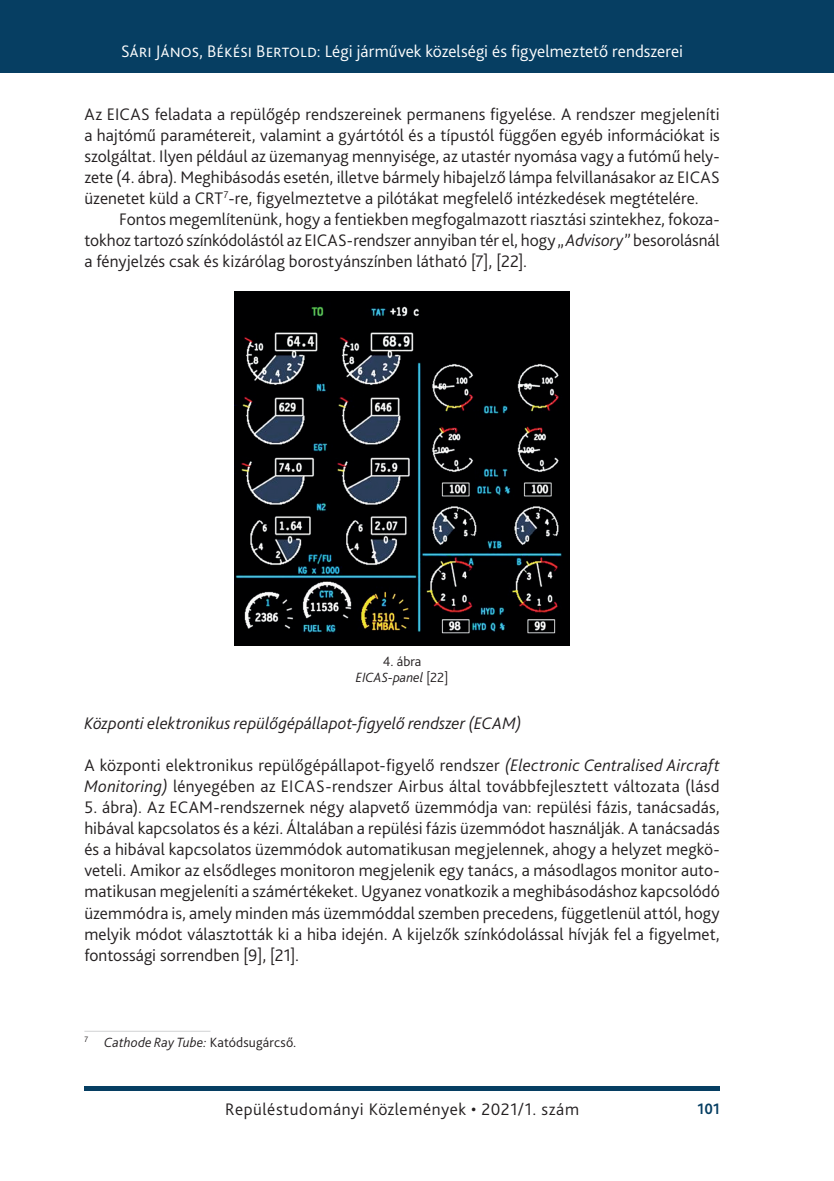
<style>
.page{position:relative;width:834px;height:1181px;background:#fff}
.page>*{position:absolute;margin:0;border:0;box-sizing:border-box;transform-origin:0 0}
._2__Body_1st_paragra{font:300 17.5px/21px "Bliss Pro";letter-spacing:.005em;color:#231f20;text-align:justify}
._1__Body{font:300 17.5px/21px "Bliss Pro";color:#231f20;text-align:justify}
.t1{font:300 17.5px "Bliss Pro";letter-spacing:.005em;color:#fff}
._2__Body_1st_paragra-2{font:italic 300 17.5px "Bliss Pro";letter-spacing:.005em;color:#231f20}
._2__Body_1st_paragra-3{font:300 17.5px "Bliss Pro";letter-spacing:.03em;color:#231f20}
.t2{font:700 15.75px "Bliss Pro";color:#063e62;scale:.95 1}
.Footnote_text{font:italic 300 14px "Bliss Pro";letter-spacing:.015em;color:#231f20}
.Ábra__képalárás{font:italic 300 14px "Bliss Pro";color:#231f20}
.Ábra_címe{font:300 14px "Bliss Pro";color:#231f20}
.s1{font-style:italic}
.s2{font-style:normal}
</style>
<div class="page">
<div style="left:0;top:0;width:833px;height:73px;background:#063e62"></div>
<div style="left:84px;top:1086px;width:635px;height:5px;background:#063e62"></div>
<img style="left:234px;top:291px;width:335px;height:354px">
<hr style="left:84px;top:1031px;width:126px;height:1px;background:#d1d2d4">
<p class="t1" style="left:121px;top:41px;width:563px">Sári János, Békési Bertold: Légi járművek közelségi és figyelmeztető rendszerei</p>
<p class="_2__Body_1st_paragra" style="left:84px;top:103px;width:637px">Az EICAS feladata a repülőgép rendszereinek permanens figyelése. A rendszer megjeleníti a hajtómű paramétereit, valamint a gyártótól és a típustól függően egyéb információkat is szolgáltat. Ilyen például az üzemanyag mennyisége, az utastér nyomása vagy a futómű hely&shy;zete (4. ábra). Meghibásodás esetén, illetve bármely hibajelző lámpa felvillanásakor az EICAS üzenetet küld a CRT<sup>7</sup>-re, figyelmeztetve a pilótákat megfelelő intézkedések megtételére.</p>
<p class="_1__Body" style="left:84px;top:208px;width:636px;text-indent:35px">Fontos megemlítenünk, hogy a fentiekben megfogalmazott riasztási szintekhez, fokoza&shy;tokhoz tartozó színkódolástól az EICAS-rendszer annyiban tér el, hogy <span class="s1">„Advisory”</span> besorolásnál a fényjelzés csak és kizárólag borostyánszínben látható [7], [22].</p>
<p class="Ábra_címe" style="left:383px;top:653px;width:40px">4. ábra</p>
<p class="Ábra__képalárás" style="left:356px;top:669px;width:94px">EICAS-panel <span class="s2">[22]</span></p>
<p class="_2__Body_1st_paragra-2" style="left:84px;top:713px;width:438px">Központi elektronikus repülőgépállapot-figyelő rendszer (ECAM)</p>
<p class="_2__Body_1st_paragra" style="left:84px;top:754px;width:637px">A központi elektronikus repülőgépállapot-figyelő rendszer <span class="s1">(Electronic Centralised Aircraft<br>Monitoring)</span> lényegében az EICAS-rendszer Airbus által továbbfejlesztett változata (lásd</p>
<p class="_2__Body_1st_paragra" style="left:84px;top:796px;width:637px">5. ábra). Az ECAM-rendszernek négy alapvető üzemmódja van: repülési fázis, tanácsadás, hibával kapcsolatos és a kézi. Általában a repülési fázis üzemmódot használják. A tanácsadás és a hibával kapcsolatos üzemmódok automatikusan megjelennek, ahogy a helyzet megkö&shy;veteli. Amikor az elsődleges monitoron megjelenik egy tanács, a másodlagos monitor auto&shy;matikusan megjeleníti a számértékeket. Ugyanez vonatkozik a meghibásodáshoz kapcsolódó üzemmódra is, amely minden más üzemmóddal szemben precedens, függetlenül attól, hogy melyik módot választották ki a hiba idején. A kijelzők színkódolással hívják fel a figyelmet, fontossági sorrendben [9], [21].</p>
<p class="Footnote_text" style="left:84px;top:1033px;width:213px"><sup>7</sup> Cathode Ray Tube: <span class="s2">Katódsugárcső.</span></p>
<p class="_2__Body_1st_paragra-3" style="left:225px;top:1098px;width:355px">Repüléstudományi Közlemények • 2021/1. szám</p>
<p class="t2" style="left:697px;top:1099px;width:25px">101</p>
</div>
